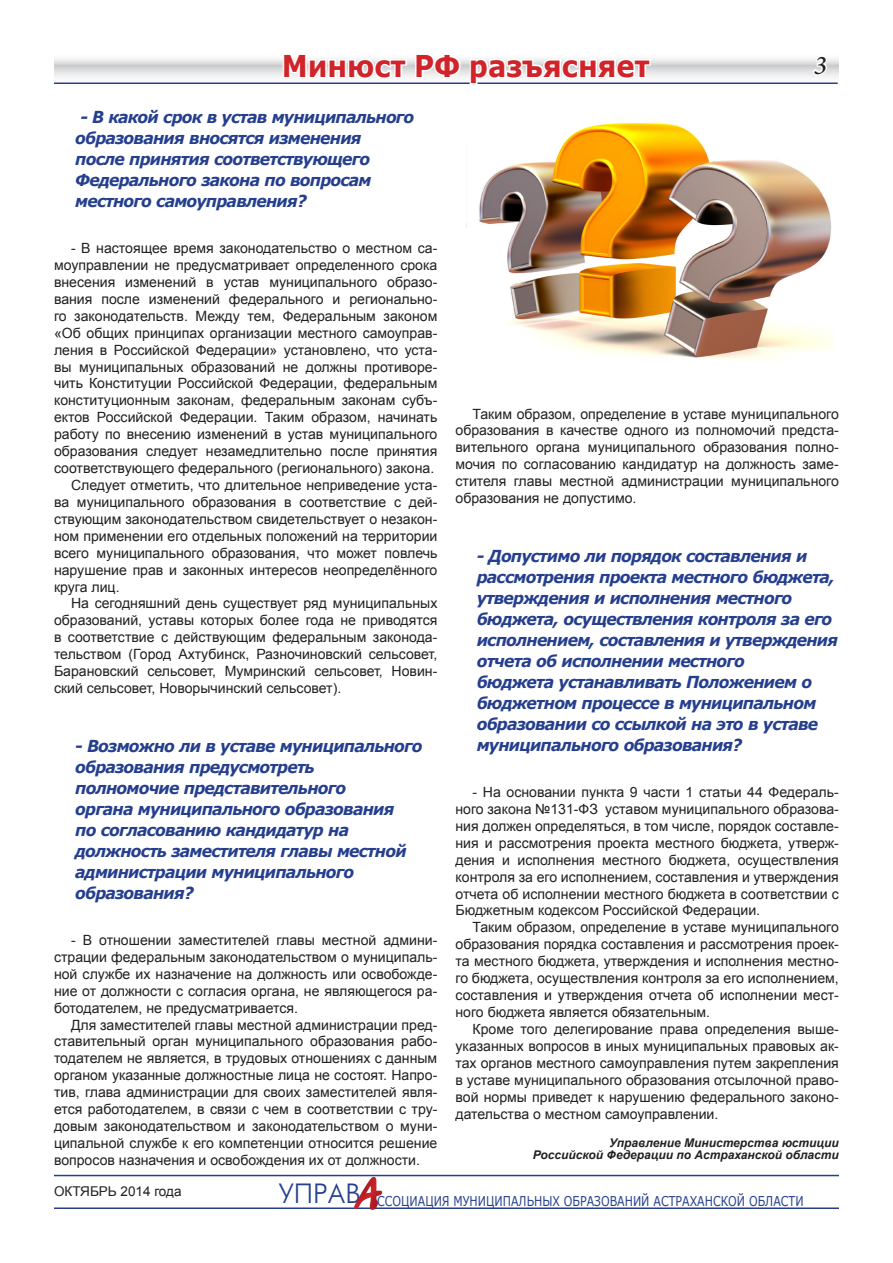
<style>
.page{position:relative;width:893px;height:1263px;background:#fff}
.page>*{position:absolute;margin:0;border:0;box-sizing:border-box;transform-origin:0 0}
.t1{font:44.7px "Tagir CTT";color:#d1232a}
.t2{font:700 30px "Verdana";color:#d1232a;scale:.91 1}
.t3{font:italic 500 27px "Minion Pro";color:#231f20}
.t4{font:italic 700 16.5px/21px "Verdana";letter-spacing:-.05em;color:#253f8e;scale:.95 1}
.t5{font:14.1px/17px "Arial";color:#231f20;text-align:justify}
.t6{font:13.5px "Verdana";color:#253f8e;scale:.82 1}
.t7{font:13.5px "Arial";color:#231f20}
.t8{font:italic 700 12px/12px "Arial";color:#231f20;text-align:right}
</style>
<div class="page">
<hr style="left:54px;top:1175px;width:785px;height:1px;background:#253f8e">
<svg style="left:54px;top:59px;width:785px;height:25px"></svg>
<svg style="left:811px;top:59px;width:18px;height:18px"></svg>
<hr style="left:54px;top:1207px;width:785px;height:2px;background:#253f8e">
<div style="left:346px;top:1165px;width:58px;height:63px;background:#231f20;opacity:.5"></div>
<img style="left:466px;top:117px;width:367px;height:243px">
<svg style="left:281px;top:59px;width:371px;height:25px"></svg>
<h2 class="t2" style="left:282px;top:47px;width:406px">Минюст РФ разъясняет</h2>
<h3 class="t3" style="left:814px;top:46px;width:14px">3</h3>
<p class="t4" style="left:75px;top:106px;width:358px;text-indent:5px">- В какой срок в устав муниципального образования вносятся изменения после принятия соответствующего<br>Федерального закона по вопросам местного самоуправления?</p>
<p class="t5" style="left:71px;top:240px;width:368px">- В настоящее время законодательство о местном са-</p>
<p class="t5" style="left:54px;top:257px;width:385px">моуправлении не предусматривает определенного срока</p>
<p class="t5" style="left:54px;top:274px;width:385px">внесения изменений в устав муниципального образо-</p>
<p class="t5" style="left:54px;top:291px;width:385px">вания после изменений федерального и регионально-</p>
<p class="t5" style="left:54px;top:307px;width:385px">го законодательств. Между тем, Федеральным законом</p>
<p class="t5" style="left:54px;top:324px;width:385px">«Об общих принципах организации местного самоуправ-</p>
<p class="t5" style="left:54px;top:341px;width:385px">ления в Российской Федерации» установлено, что уста-</p>
<p class="t5" style="left:54px;top:358px;width:385px">вы муниципальных образований не должны противоре-</p>
<p class="t5" style="left:54px;top:375px;width:385px">чить Конституции Российской Федерации, федеральным</p>
<p class="t5" style="left:54px;top:392px;width:385px">конституционным законам, федеральным законам субъ-</p>
<p class="t5" style="left:54px;top:409px;width:385px">ектов Российской Федерации. Таким образом, начинать</p>
<p class="t5" style="left:54px;top:426px;width:385px">работу по внесению изменений в устав муниципального</p>
<p class="t5" style="left:54px;top:443px;width:385px">образования следует незамедлительно после принятия</p>
<p class="t5" style="left:54px;top:460px;width:382px">соответствующего федерального (регионального) закона.</p>
<p class="t5" style="left:71px;top:477px;width:368px">Следует отметить, что длительное неприведение уста-</p>
<p class="t5" style="left:54px;top:494px;width:385px">ва муниципального образования в соответствие с дей-</p>
<p class="t5" style="left:54px;top:510px;width:385px">ствующим законодательством свидетельствует о незакон-</p>
<p class="t5" style="left:54px;top:527px;width:385px">ном применении его отдельных положений на территории</p>
<p class="t5" style="left:54px;top:544px;width:385px">всего муниципального образования, что может повлечь</p>
<p class="t5" style="left:54px;top:561px;width:385px">нарушение прав и законных интересов неопределённого</p>
<p class="t5" style="left:54px;top:578px;width:67px">круга лиц.</p>
<p class="t5" style="left:71px;top:595px;width:368px">На сегодняшний день существует ряд муниципальных</p>
<p class="t5" style="left:54px;top:612px;width:385px">образований, уставы которых более года не приводятся</p>
<p class="t5" style="left:54px;top:629px;width:385px">в соответствие с действующим федеральным законода-</p>
<p class="t5" style="left:54px;top:646px;width:385px">тельством (Город Ахтубинск, Разночиновский сельсовет,</p>
<p class="t5" style="left:54px;top:663px;width:385px">Барановский сельсовет, Мумринский сельсовет, Новин-</p>
<p class="t5" style="left:54px;top:680px;width:289px">ский сельсовет, Новорычинский сельсовет).</p>
<p class="t4" style="left:75px;top:735px;width:367px">- Возможно ли в уставе муниципального образования предусмотреть полномочие представительного<br>органа муниципального образования<br>по согласованию кандидатур на должность заместителя главы местной администрации муниципального образования?</p>
<p class="t5" style="left:54px;top:932px;width:385px;text-indent:17px">- В отношении заместителей главы местной админи&shy;страции федеральным законодательством о муниципаль&shy;ной службе их назначение на должность или освобожде&shy;ние от должности с согласия органа, не являющегося ра&shy;ботодателем, не предусматривается.</p>
<p class="t5" style="left:54px;top:1016px;width:385px;text-indent:17px">Для заместителей главы местной администрации пред&shy;ставительный орган муниципального образования рабо&shy;тодателем не является, в трудовых отношениях с данным органом указанные должностные лица не состоят. Напро&shy;тив, глава администрации для своих заместителей явля&shy;ется работодателем, в связи с чем в соответствии с тру&shy;довым законодательством и законодательством о муни&shy;ципальной службе к его компетенции относится решение вопросов назначения и освобождения их от должности.</p>
<p class="t5" style="left:455px;top:405px;width:385px;text-indent:17px">Таким образом, определение в уставе муниципального образования в качестве одного из полномочий предста&shy;вительного органа муниципального образования полно&shy;мочия по согласованию кандидатур на должность заме&shy;стителя главы местной администрации муниципального образования не допустимо.</p>
<p class="t4" style="left:477px;top:545px;width:383px">- Допустимо ли порядок составления и рассмотрения проекта местного бюджета, утверждения и исполнения местного бюджета, осуществления контроля за его исполнением, составления и утверждения отчета об исполнении местного<br>бюджета устанавливать Положением о бюджетном процессе в муниципальном образовании со ссылкой на это в уставе муниципального образования?</p>
<p class="t5" style="left:455px;top:784px;width:385px;text-indent:17px">- На основании пункта 9 части 1 статьи 44 Федераль&shy;ного закона №131-ФЗ уставом муниципального образова&shy;ния должен определяться, в том числе, порядок составле&shy;ния и рассмотрения проекта местного бюджета, утверж&shy;дения и исполнения местного бюджета, осуществления контроля за его исполнением, составления и утверждения отчета об исполнении местного бюджета в соответствии с Бюджетным кодексом Российской Федерации.</p>
<p class="t5" style="left:455px;top:919px;width:385px;text-indent:17px">Таким образом, определение в уставе муниципального образования порядка составления и рассмотрения проек&shy;та местного бюджета, утверждения и исполнения местно&shy;го бюджета, осуществления контроля за его исполнением, составления и утверждения отчета об исполнении мест&shy;ного бюджета является обязательным.</p>
<p class="t5" style="left:455px;top:1020px;width:385px;text-indent:17px">Кроме того делегирование права определения выше&shy;указанных вопросов в иных муниципальных правовых ак&shy;тах органов местного самоуправления путем закрепления в уставе муниципального образования отсылочной право&shy;вой нормы приведет к нарушению федерального законо&shy;дательства о местном самоуправлении.</p>
<p class="t8" style="left:533px;top:1138px;width:308px">Управление Министерства юстиции<br>Российской Федерации по Астраханской области</p>
<p class="t7" style="left:54px;top:1183px;width:129px">октябрь 2014 года</p>
<h1 class="t1" style="left:354px;top:1166px;width:26px">А</h1>
<p class="t6" style="left:279px;top:1192px;width:642px"><sup>УПРАВ</sup> ссоциация муниципальных образований Астраханской области</p>
</div>
